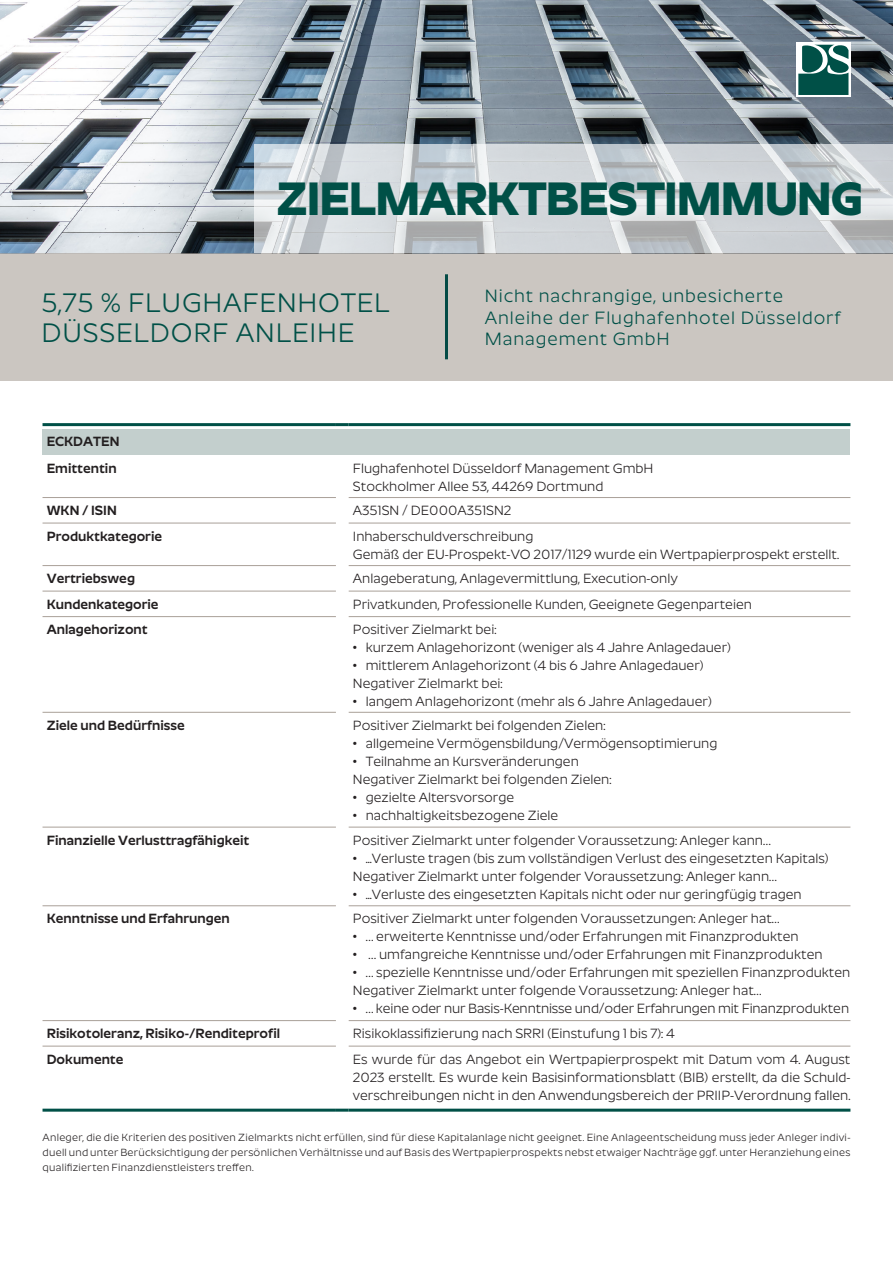
<style>
.page{position:relative;width:893px;height:1263px;background:#fff}
.page>*{position:absolute;margin:0;border:0;box-sizing:border-box;transform-origin:0 0}
.t1{font:700 47.25px "Roundo";letter-spacing:-.02em;color:#005047}
.t2{font:27px/30px "Roundo";letter-spacing:.03em;color:#005047}
.t3{font:18px/21.6px "Roundo";letter-spacing:.05em;color:#005047}
.Tabelle_Text_libü_8pt{font:13.5px/18px "Roundo";color:#231f20}
.Tabelle_Text_libü_8pt-2{font:600 13.5px "Roundo";color:#231f20}
.IHV_Kapitelnamen_9pt{font:10.5px/15px "Roundo";letter-spacing:.025em;color:#231f20;text-align:justify}
</style>
<div class="page">
<img style="left:0;top:0;width:893px;height:253px">
<div style="left:796px;top:43px;width:54px;height:54px;background:#fff"></div>
<svg style="left:798px;top:45px;width:51px;height:50px"></svg>
<svg style="left:255px;top:145px;width:638px;height:108px;background:#cfd4d8"></svg>
<div style="left:43px;top:429px;width:807px;height:26px;background:#c3cfcd"></div>
<hr style="left:43px;top:497px;width:293px;height:1px;background:#a9a098">
<hr style="left:43px;top:523px;width:293px;height:1px;background:#a9a098">
<hr style="left:43px;top:565px;width:293px;height:1px;background:#a9a098">
<hr style="left:43px;top:591px;width:293px;height:1px;background:#a9a098">
<hr style="left:43px;top:616px;width:293px;height:1px;background:#a9a098">
<hr style="left:43px;top:712px;width:293px;height:1px;background:#a9a098">
<hr style="left:43px;top:827px;width:293px;height:1px;background:#a9a098">
<hr style="left:43px;top:905px;width:293px;height:1px;background:#a9a098">
<hr style="left:43px;top:1020px;width:293px;height:1px;background:#a9a098">
<hr style="left:43px;top:1046px;width:293px;height:1px;background:#a9a098">
<hr style="left:349px;top:497px;width:501px;height:1px;background:#a9a098">
<hr style="left:349px;top:523px;width:501px;height:1px;background:#a9a098">
<hr style="left:349px;top:565px;width:501px;height:1px;background:#a9a098">
<hr style="left:349px;top:591px;width:501px;height:1px;background:#a9a098">
<hr style="left:349px;top:616px;width:501px;height:1px;background:#a9a098">
<hr style="left:349px;top:712px;width:501px;height:1px;background:#a9a098">
<hr style="left:349px;top:827px;width:501px;height:1px;background:#a9a098">
<hr style="left:349px;top:905px;width:501px;height:1px;background:#a9a098">
<hr style="left:349px;top:1020px;width:501px;height:1px;background:#a9a098">
<hr style="left:349px;top:1046px;width:501px;height:1px;background:#a9a098">
<hr style="left:43px;top:423px;width:293px;height:3px;background:#005047">
<svg style="left:336px;top:423px;width:13px;height:3px"></svg>
<hr style="left:349px;top:423px;width:501px;height:3px;background:#005047">
<hr style="left:43px;top:1109px;width:293px;height:3px;background:#005047">
<svg style="left:336px;top:1109px;width:13px;height:3px"></svg>
<hr style="left:349px;top:1109px;width:501px;height:3px;background:#005047">
<div style="left:0;top:253px;width:893px;height:128px;background:#cbc6c1"></div>
<hr style="left:445px;top:274px;width:3px;height:85px;background:#044b46">
<p class="t1" style="left:276px;top:171px;width:588px">ZIELMARKTBESTIMMUNG</p>
<p class="t2" style="left:41px;top:289px;width:350px">5,75 % FLUGHAFENHOTEL<br>DÜSSELDORF ANLEIHE</p>
<p class="t3" style="left:485px;top:286px;width:358px">Nicht nachrangige, unbesicherte<br>Anleihe der Flughafenhotel Düsseldorf<br>Management GmbH</p>
<p class="Tabelle_Text_libü_8pt-2" style="left:47px;top:433px;width:74px">ECKDATEN</p>
<p class="Tabelle_Text_libü_8pt-2" style="left:47px;top:460px;width:71px">Emittentin</p>
<p class="Tabelle_Text_libü_8pt" style="left:353px;top:460px;width:302px">Flughafenhotel Düsseldorf Management GmbH</p>
<p class="Tabelle_Text_libü_8pt" style="left:353px;top:478px;width:252px">Stockholmer Allee 53, 44269 Dortmund</p>
<p class="Tabelle_Text_libü_8pt-2" style="left:47px;top:503px;width:72px">WKN / ISIN</p>
<p class="Tabelle_Text_libü_8pt" style="left:353px;top:502px;width:160px">A351SN / DE000A351SN2</p>
<p class="Tabelle_Text_libü_8pt-2" style="left:47px;top:528px;width:117px">Produktkategorie</p>
<p class="Tabelle_Text_libü_8pt" style="left:353px;top:528px;width:488px">Inhaberschuldverschreibung<br>Gemäß der EU-Prospekt-VO 2017/1129 wurde ein Wertpapierprospekt erstellt.</p>
<p class="Tabelle_Text_libü_8pt-2" style="left:47px;top:571px;width:90px">Vertriebsweg</p>
<p class="Tabelle_Text_libü_8pt" style="left:353px;top:570px;width:326px">Anlageberatung, Anlagevermittlung, Execution-only</p>
<p class="Tabelle_Text_libü_8pt-2" style="left:47px;top:596px;width:113px">Kundenkategorie</p>
<p class="Tabelle_Text_libü_8pt" style="left:353px;top:596px;width:401px">Privatkunden, Professionelle Kunden, Geeignete Gegenparteien</p>
<p class="Tabelle_Text_libü_8pt-2" style="left:47px;top:622px;width:102px">Anlagehorizont</p>
<p class="Tabelle_Text_libü_8pt" style="left:353px;top:621px;width:145px">Positiver Zielmarkt bei:</p>
<p class="Tabelle_Text_libü_8pt" style="left:353px;top:639px;width:380px">• kurzem Anlagehorizont (weniger als 4 Jahre Anlagedauer)</p>
<p class="Tabelle_Text_libü_8pt" style="left:353px;top:657px;width:352px">• mittlerem Anlagehorizont (4 bis 6 Jahre Anlagedauer)</p>
<p class="Tabelle_Text_libü_8pt" style="left:353px;top:675px;width:151px">Negativer Zielmarkt bei:</p>
<p class="Tabelle_Text_libü_8pt" style="left:353px;top:693px;width:360px">• langem Anlagehorizont (mehr als 6 Jahre Anlagedauer)</p>
<p class="Tabelle_Text_libü_8pt-2" style="left:47px;top:718px;width:140px">Ziele und Bedürfnisse</p>
<p class="Tabelle_Text_libü_8pt" style="left:353px;top:717px;width:254px">Positiver Zielmarkt bei folgenden Zielen:</p>
<p class="Tabelle_Text_libü_8pt" style="left:353px;top:735px;width:366px">• allgemeine Vermögensbildung/Vermögensoptimierung</p>
<p class="Tabelle_Text_libü_8pt" style="left:353px;top:753px;width:227px">• Teilnahme an Kursveränderungen</p>
<p class="Tabelle_Text_libü_8pt" style="left:353px;top:771px;width:260px">Negativer Zielmarkt bei folgenden Zielen:</p>
<p class="Tabelle_Text_libü_8pt" style="left:353px;top:789px;width:163px">• gezielte Altersvorsorge</p>
<p class="Tabelle_Text_libü_8pt" style="left:353px;top:807px;width:207px">• nachhaltigkeitsbezogene Ziele</p>
<p class="Tabelle_Text_libü_8pt-2" style="left:47px;top:832px;width:204px">Finanzielle Verlusttragfähigkeit</p>
<p class="Tabelle_Text_libü_8pt" style="left:353px;top:832px;width:419px">Positiver Zielmarkt unter folgender Voraussetzung: Anleger kann…</p>
<p class="Tabelle_Text_libü_8pt" style="left:353px;top:850px;width:477px">• ...Verluste tragen (bis zum vollständigen Verlust des eingesetzten Kapitals)</p>
<p class="Tabelle_Text_libü_8pt" style="left:353px;top:868px;width:425px">Negativer Zielmarkt unter folgender Voraussetzung: Anleger kann…</p>
<p class="Tabelle_Text_libü_8pt" style="left:353px;top:886px;width:450px">• ...Verluste des eingesetzten Kapitals nicht oder nur geringfügig tragen</p>
<p class="Tabelle_Text_libü_8pt-2" style="left:47px;top:911px;width:185px">Kenntnisse und Erfahrungen</p>
<p class="Tabelle_Text_libü_8pt" style="left:353px;top:911px;width:428px">Positiver Zielmarkt unter folgenden Voraussetzungen: Anleger hat…</p>
<p class="Tabelle_Text_libü_8pt" style="left:353px;top:929px;width:447px">• … erweiterte Kenntnisse und/oder Erfahrungen mit Finanzprodukten</p>
<p class="Tabelle_Text_libü_8pt" style="left:353px;top:947px;width:471px">• … umfangreiche Kenntnisse und/oder Erfahrungen mit Finanzprodukten</p>
<p class="Tabelle_Text_libü_8pt" style="left:353px;top:965px;width:499px">• … spezielle Kenntnisse und/oder Erfahrungen mit speziellen Finanzprodukten</p>
<p class="Tabelle_Text_libü_8pt" style="left:353px;top:983px;width:410px">Negativer Zielmarkt unter folgende Voraussetzung: Anleger hat…</p>
<p class="Tabelle_Text_libü_8pt" style="left:353px;top:1001px;width:498px">• … keine oder nur Basis-Kenntnisse und/oder Erfahrungen mit Finanzprodukten</p>
<p class="Tabelle_Text_libü_8pt-2" style="left:47px;top:1026px;width:235px">Risikotoleranz, Risiko-/Renditeprofil</p>
<p class="Tabelle_Text_libü_8pt" style="left:353px;top:1025px;width:323px">Risikoklassifizierung nach SRRI (Einstufung 1 bis 7): 4</p>
<p class="Tabelle_Text_libü_8pt-2" style="left:47px;top:1051px;width:78px">Dokumente</p>
<p class="Tabelle_Text_libü_8pt" style="left:353px;top:1051px;width:499px;text-align:justify">Es wurde für das Angebot ein Wertpapierprospekt mit Datum vom 4. August 2023 erstellt. Es wurde kein Basisinformationsblatt (BIB) erstellt, da die Schuld&shy;verschreibungen nicht in den Anwendungsbereich der PRIIP-Verordnung fallen.</p>
<p class="IHV_Kapitelnamen_9pt" style="left:43px;top:1130px;width:809px">Anleger, die die Kriterien des positiven Zielmarkts nicht erfüllen, sind für diese Kapitalanlage nicht geeignet. Eine Anlageentscheidung muss jeder Anleger indivi&shy;duell und unter Berücksichtigung der persönlichen Verhältnisse und auf Basis des Wertpapierprospekts nebst etwaiger Nachträge ggf. unter Heranziehung eines qualifizierten Finanzdienstleisters treffen.</p>
</div>
